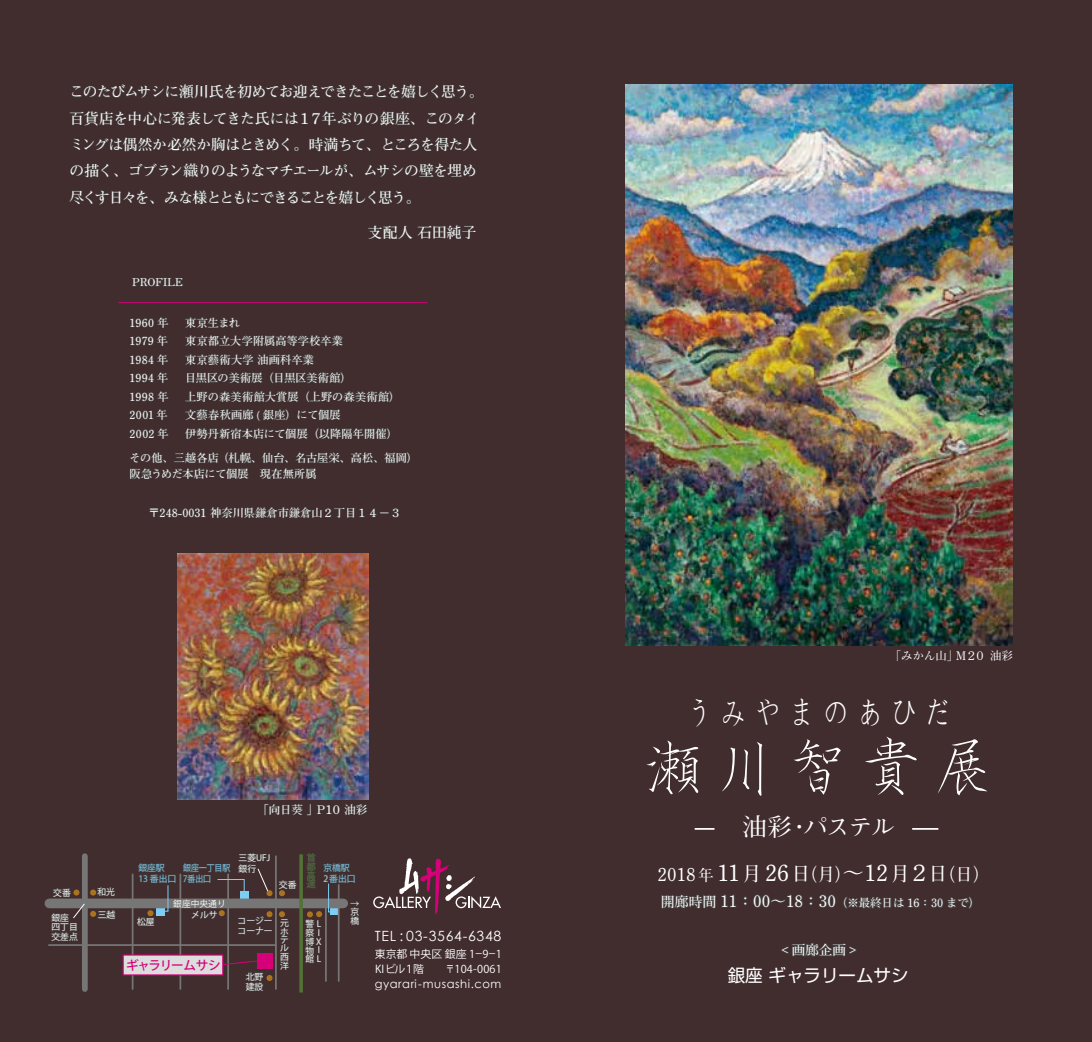
<style>
.page{position:relative;width:1092px;height:1042px;background:#fff}
.page>*{position:absolute;margin:0;border:0;box-sizing:border-box;transform-origin:0 0}
.t1{font:64.75px "DF So King W3 MP RKSJ H";letter-spacing:.12em;color:#fff}
.t2{font:35px "DF Kyo Ka Sho W3 MP RKSJ H";letter-spacing:.26em;color:#fff;scale:.77 1}
.t3{font:700 24.5px "Futo Min A101 Pr 6";letter-spacing:-.08em;color:#fff}
.t4{font:700 17.85px "Futo Min A101 Pr 6";color:#fff}
.t5{font:17.5px "Shin Go Pr 6";color:#fff}
.t6{font:700 14.7px/26.2px "Futo Min A101 Pr 6";letter-spacing:-.055em;color:#fff}
.t7{font:14px "Century Gothic";letter-spacing:.05em;color:#fff}
.t8{font:700 13.47px "Futo Min A101 Pr 6";color:#fff}
.t9{font:500 12.6px "Koz Go Pro";letter-spacing:-.095em;color:#d60078}
.t10{font:11.55px "Century Gothic";letter-spacing:.045em;color:#fff}
.t11{font:700 11.38px "Futo Min A101 Pr 6";color:#fff}
.t12{font:700 11.2px "Futo Min A101 Pr 6";color:#fff}
.t13{font:700 11.03px/15.4px "Futo Min A101 Pr 6";letter-spacing:.02em;color:#fff}
.t14{font:10.85px/14.5px "Koz Go Pr 6 N";color:#fff}
.t15{font:10.85px "Koz Go Pr 6 N";color:#fff;scale:.8 1}
.t16{font:700 10.85px "Futo Min A101 Pr 6";color:#fff}
.t17{font:8.75px/10.7px "Koz Go Pro";color:#fff}
.t18{font:8.75px/10.7px "Koz Go Pro";color:#7ecef4}
.t19{font:8.75px/10.7px "Koz Go Pro";color:#7ecef4;scale:.9 1}
.t20{font:8.75px "Koz Go Pro";color:#537236}
.t21{font:300 8.75px "Koz Go Pro";color:#fff}
.s1{font-size:11.9px}
.s2{color:#bde4f9}
.s3{font-size:15.58px}
.s4{font-size:22.22px}
.s5{font-size:19.6px}
.s6{font-size:14px}
.s7{font-size:15.75px}
</style>
<div class="page">
<div style="left:0;top:0;width:1091px;height:1042px;background:#412c2e"></div>
<img style="left:625px;top:85px;width:387px;height:560px">
<img style="left:177px;top:554px;width:191px;height:245px">
<svg style="left:132px;top:278px;width:51px;height:9px"></svg>
<svg style="left:130px;top:317px;width:38px;height:11px"></svg>
<svg style="left:185px;top:317px;width:55px;height:11px"></svg>
<svg style="left:130px;top:335px;width:38px;height:11px"></svg>
<svg style="left:130px;top:354px;width:38px;height:11px"></svg>
<svg style="left:185px;top:335px;width:158px;height:30px"></svg>
<svg style="left:130px;top:372px;width:38px;height:11px"></svg>
<svg style="left:130px;top:391px;width:38px;height:11px"></svg>
<svg style="left:130px;top:409px;width:38px;height:11px"></svg>
<svg style="left:130px;top:428px;width:39px;height:11px"></svg>
<svg style="left:185px;top:372px;width:207px;height:67px"></svg>
<svg style="left:351px;top:452px;width:26px;height:11px"></svg>
<svg style="left:384px;top:452px;width:26px;height:12px"></svg>
<svg style="left:130px;top:452px;width:213px;height:27px"></svg>
<svg style="left:150px;top:507px;width:249px;height:11px"></svg>
<svg style="left:72px;top:85px;width:402px;height:14px"></svg>
<svg style="left:69px;top:111px;width:408px;height:93px"></svg>
<svg style="left:368px;top:225px;width:108px;height:14px"></svg>
<svg style="left:264px;top:804px;width:47px;height:11px"></svg>
<svg style="left:317px;top:804px;width:50px;height:11px"></svg>
<svg style="left:661px;top:894px;width:76px;height:15px"></svg>
<svg style="left:744px;top:894px;width:92px;height:14px"></svg>
<svg style="left:844px;top:897px;width:93px;height:12px"></svg>
<div style="left:936px;top:898px;width:7px;height:10px;border:2px solid #44403f;border-radius:50%"></div>
<div style="left:937px;top:898px;width:5px;height:10px;border:2px solid #44403f;border-radius:50%"></div>
<svg style="left:947px;top:897px;width:26px;height:12px"></svg>
<svg style="left:781px;top:943px;width:76px;height:14px"></svg>
<hr style="left:694px;top:828px;width:20px;height:2px;background:#fff">
<hr style="left:912px;top:828px;width:26px;height:2px;background:#fff">
<div style="left:240px;top:891px;width:8px;height:8px;background:#7ecef4"></div>
<div style="left:49px;top:898px;width:294px;height:10px;background:#767676"></div>
<hr style="left:49px;top:944px;width:227px;height:2px;background:#767676">
<div style="left:82px;top:856px;width:6px;height:133px;background:#767676"></div>
<hr style="left:275px;top:856px;width:2px;height:133px;background:#767676">
<hr style="left:227px;top:874px;width:2px;height:115px;background:#767676">
<hr style="left:132px;top:874px;width:1px;height:115px;background:#767676">
<hr style="left:179px;top:874px;width:2px;height:115px;background:#767676">
<hr style="left:325px;top:904px;width:2px;height:77px;background:#767676">
<svg style="left:90px;top:887px;width:25px;height:9px"></svg>
<svg style="left:53px;top:888px;width:26px;height:9px"></svg>
<svg style="left:192px;top:910px;width:33px;height:9px"></svg>
<svg style="left:238px;top:911px;width:34px;height:24px"></svg>
<svg style="left:246px;top:972px;width:26px;height:19px"></svg>
<svg style="left:279px;top:911px;width:10px;height:59px"></svg>
<svg style="left:279px;top:880px;width:18px;height:16px"></svg>
<div style="left:257px;top:953px;width:16px;height:15px;background:#d60078"></div>
<svg style="left:299px;top:854px;width:4px;height:138px"></svg>
<svg style="left:223px;top:960px;width:34px;height:5px"></svg>
<svg style="left:183px;top:853px;width:89px;height:44px"></svg>
<hr style="left:338px;top:885px;width:1px;height:96px;background:#767676">
<div style="left:123px;top:954px;width:100px;height:21px;background:#dcdddd"></div>
<svg style="left:51px;top:903px;width:65px;height:38px"></svg>
<svg style="left:137px;top:863px;width:39px;height:63px"></svg>
<svg style="left:305px;top:853px;width:54px;height:112px"></svg>
<svg style="left:373px;top:858px;width:128px;height:57px"></svg>
<hr style="left:118px;top:302px;width:309px;height:1px;background:#d60078">
<h3 class="t6" style="left:69px;top:78px;width:416px">このたびムサシに瀬川氏を初めてお迎えできたことを嬉しく思う。百貨店を中心に発表してきた氏には１７年ぶりの銀座、このタイミングは偶然か必然か胸はときめく。時満ちて、ところを得た人の描く、ゴブラン織りのようなマチエールが、ムサシの壁を埋め尽くす日々を、みな様とともにできることを嬉しく思う。</h3>
<h3 class="t6" style="left:368px;top:218px;width:110px">支配人 石田純子</h3>
<p class="t16" style="left:132px;top:274px;width:52px">PROFILE</p>
<p class="t13" style="left:130px;top:314px;width:40px">1960 年</p>
<p class="t13" style="left:185px;top:314px;width:56px">東京生まれ</p>
<p class="t13" style="left:130px;top:333px;width:40px">1979 年</p>
<p class="t13" style="left:185px;top:333px;width:159px">東京都立大学附属高等学校卒業</p>
<p class="t13" style="left:130px;top:351px;width:40px">1984 年</p>
<p class="t13" style="left:185px;top:351px;width:130px">東京藝術大学 油画科卒業</p>
<p class="t13" style="left:130px;top:370px;width:40px">1994 年</p>
<p class="t13" style="left:185px;top:370px;width:168px">目黒区の美術展（目黒区美術館）</p>
<p class="t13" style="left:130px;top:388px;width:40px">1998 年</p>
<p class="t13" style="left:185px;top:388px;width:217px">上野の森美術館大賞展（上野の森美術館）</p>
<p class="t13" style="left:130px;top:407px;width:40px">2001 年</p>
<p class="t13" style="left:185px;top:407px;width:157px">文藝春秋画廊 ( 銀座）にて個展</p>
<p class="t13" style="left:130px;top:425px;width:41px">2002 年</p>
<p class="t13" style="left:185px;top:425px;width:214px">伊勢丹新宿本店にて個展（以降隔年開催）</p>
<p class="t13" style="left:130px;top:450px;width:290px">その他、三越各店（札幌、仙台、名古屋栄、高松、福岡）阪急うめだ本店にて個展　現在無所属</p>
<p class="t12" style="left:148px;top:504px;width:254px">〒248-0031 神奈川県鎌倉市鎌倉山２丁目１４－３</p>
<p class="t11" style="left:257px;top:800px;width:111px">「向日葵 」<span class="s1">Ｐ１０</span> 油彩</p>
<p class="t17" style="left:53px;top:887px;width:19px">交番</p>
<p class="t17" style="left:97px;top:887px;width:19px">和光</p>
<p class="t17" style="left:52px;top:913px;width:28px;line-height:9.6px">銀座四丁目交差点</p>
<p class="t17" style="left:98px;top:910px;width:19px">三越</p>
<p class="t20" style="left:307px;top:852px;width:10px">首</p>
<p class="t17" style="left:238px;top:853px;width:33px">三菱UFJ銀行</p>
<p class="t20" style="left:307px;top:861px;width:10px">都</p>
<p class="t18" style="left:138px;top:862px;width:39px">銀座駅<br>13 番出口</p>
<p class="t18" style="left:323px;top:862px;width:33px">京橋駅<br><span class="s2">2</span>番出口</p>
<p class="t17" style="left:238px;top:915px;width:36px">コージーコーナー</p>
<p class="t19" style="left:183px;top:863px;width:54px">銀座一丁目駅<br>7番出口</p>
<p class="t20" style="left:307px;top:870px;width:10px">高</p>
<p class="t20" style="left:307px;top:878px;width:10px">速</p>
<p class="t17" style="left:279px;top:879px;width:19px">交番</p>
<p class="t17" style="left:173px;top:898px;width:54px">銀座中央通り</p>
<p class="t21" style="left:350px;top:897px;width:10px">→</p>
<p class="t17" style="left:350px;top:907px;width:10px">京</p>
<p class="t17" style="left:191px;top:910px;width:28px">メルサ</p>
<p class="t17" style="left:350px;top:915px;width:10px">橋</p>
<p class="t17" style="left:137px;top:916px;width:19px">松屋</p>
<p class="t17" style="left:280px;top:917px;width:10px">元</p>
<p class="t17" style="left:305px;top:919px;width:17px">警 L</p>
<p class="t17" style="left:280px;top:926px;width:10px">ホ</p>
<p class="t17" style="left:305px;top:927px;width:16px">察 I</p>
<p class="t7" style="left:375px;top:927px;width:128px">TEL : 03-3564-6348</p>
<p class="t17" style="left:280px;top:935px;width:10px">テ</p>
<p class="t17" style="left:305px;top:936px;width:17px">博X</p>
<p class="t17" style="left:280px;top:943px;width:10px">ル</p>
<p class="t17" style="left:305px;top:945px;width:16px">物 I</p>
<p class="t9" style="left:126px;top:957px;width:96px">ギャラリームサシ</p>
<p class="t14" style="left:375px;top:947px;width:129px">東京都中央区 銀座 1-9-1<br>KI ビル１階</p>
<p class="t17" style="left:280px;top:951px;width:10px">西</p>
<p class="t17" style="left:305px;top:954px;width:17px">館 L</p>
<p class="t17" style="left:280px;top:960px;width:10px">洋</p>
<p class="t15" style="left:446px;top:962px;width:71px">〒104-0061</p>
<p class="t17" style="left:246px;top:971px;width:19px">北野建設</p>
<p class="t10" style="left:375px;top:977px;width:128px">gyarari-musashi.com</p>
<p class="t11" style="left:889px;top:646px;width:124px">「みかん山」<span class="s1">Ｍ２０</span>油彩</p>
<h2 class="t2" style="left:686px;top:695px;width:345px">うみやまのあひだ</h2>
<h1 class="t1" style="left:641px;top:734px;width:356px">瀬川智貴展</h1>
<h3 class="t3" style="left:742px;top:808px;width:154px">油彩・パステル</h3>
<h3 class="t4" style="left:657px;top:860px;width:335px">2018<span class="s3">年</span> <span class="s4">11</span><span class="s5">月</span> <span class="s4">26</span><span class="s5">日</span>（月）<span class="s4">～12</span><span class="s5">月</span><span class="s4">２</span><span class="s5">日</span>（日）</h3>
<p class="t11" style="left:660px;top:894px;width:321px"><span class="s6">開廊時間</span> <span class="s7">11：00～18：30</span>（※最終日は 16：30 まで）</p>
<p class="t8" style="left:781px;top:939px;width:77px">&lt; 画廊企画 &gt;</p>
<h3 class="t5" style="left:727px;top:961px;width:182px">銀座 ギャラリームサシ</h3>
</div>
